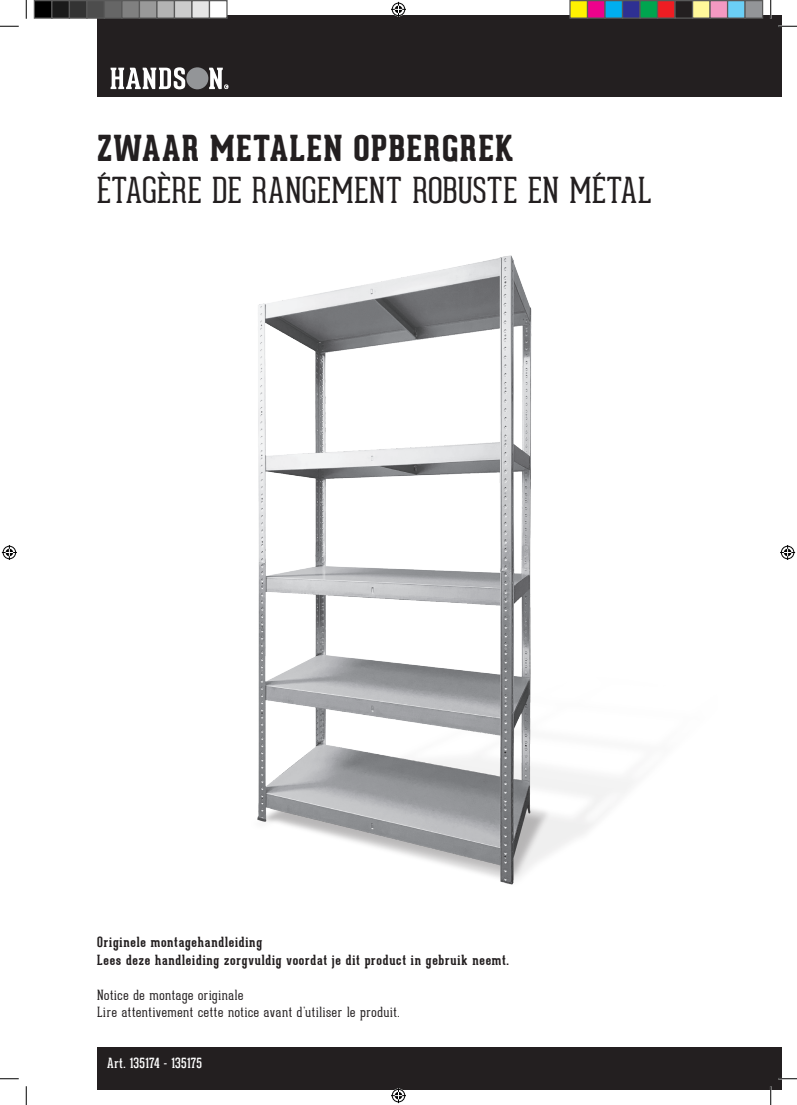
<style>
.page{position:relative;width:797px;height:1105px;background:#fff}
.page>*{position:absolute;margin:0;border:0;box-sizing:border-box;transform-origin:0 0}
.t1{font:100 35px "Geared Slab";letter-spacing:.02em;color:#231f20}
.t2{font:800 35px "Geared Slab";letter-spacing:.03em;color:#231f20}
.t3{font:700 13.75px/17.5px "Geared Slab";letter-spacing:.055em;color:#231f20}
.t4{font:100 13.75px/17.5px "Geared Slab";letter-spacing:.045em;color:#231f20}
.t5{font:13.75px "Geared Slab";letter-spacing:.025em;color:#fff}
</style>
<div class="page">
<div style="left:97px;top:16px;width:684px;height:81px;background:#231f20"></div>
<div style="left:186px;top:67px;width:22px;height:22px;background:#939598;border-radius:50%"></div>
<svg style="left:209px;top:68px;width:19px;height:21px"></svg>
<svg style="left:111px;top:67px;width:74px;height:22px"></svg>
<div style="left:97px;top:1047px;width:684px;height:42px;background:#231f20"></div>
<img style="left:257px;top:255px;width:376px;height:630px">
<svg style="left:0;top:25px;width:19px;height:2px"></svg>
<svg style="left:778px;top:25px;width:19px;height:2px"></svg>
<svg style="left:0;top:1078px;width:19px;height:1px"></svg>
<svg style="left:778px;top:1078px;width:19px;height:1px"></svg>
<svg style="left:25px;top:0;width:2px;height:19px"></svg>
<svg style="left:25px;top:1086px;width:2px;height:19px"></svg>
<svg style="left:770px;top:0;width:1px;height:19px"></svg>
<svg style="left:770px;top:1086px;width:1px;height:19px"></svg>
<svg style="left:391px;top:2px;width:15px;height:15px"></svg>
<svg style="left:391px;top:1088px;width:15px;height:15px"></svg>
<svg style="left:2px;top:545px;width:15px;height:15px"></svg>
<svg style="left:780px;top:545px;width:15px;height:15px"></svg>
<div style="left:34px;top:1px;width:18px;height:17px;background:#000"></div>
<div style="left:34px;top:0;width:18px;height:19px;border:1px solid #595959"></div>
<div style="left:52px;top:1px;width:17px;height:17px;background:#1a1a1a"></div>
<div style="left:51px;top:0;width:19px;height:19px;border:1px solid #595959"></div>
<div style="left:69px;top:1px;width:18px;height:17px;background:#333"></div>
<div style="left:69px;top:0;width:19px;height:19px;border:1px solid #595959"></div>
<div style="left:87px;top:1px;width:17px;height:17px;background:#4d4d4d"></div>
<div style="left:86px;top:0;width:19px;height:19px;border:1px solid #595959"></div>
<div style="left:104px;top:1px;width:18px;height:17px;background:#666"></div>
<div style="left:104px;top:0;width:18px;height:19px;border:1px solid #595959"></div>
<div style="left:122px;top:1px;width:17px;height:17px;background:#808080"></div>
<div style="left:121px;top:0;width:19px;height:19px;border:1px solid #595959"></div>
<div style="left:139px;top:1px;width:18px;height:17px;background:#999"></div>
<div style="left:139px;top:0;width:19px;height:19px;border:1px solid #595959"></div>
<div style="left:157px;top:1px;width:17px;height:17px;background:#b3b3b3"></div>
<div style="left:156px;top:0;width:19px;height:19px;border:1px solid #595959"></div>
<div style="left:174px;top:1px;width:18px;height:17px;background:#ccc"></div>
<div style="left:174px;top:0;width:18px;height:19px;border:1px solid #595959"></div>
<div style="left:192px;top:1px;width:17px;height:17px;background:#e6e6e6"></div>
<div style="left:191px;top:0;width:19px;height:19px;border:1px solid #595959"></div>
<div style="left:209px;top:1px;width:18px;height:17px;background:#fff"></div>
<div style="left:209px;top:0;width:19px;height:19px;border:1px solid #595959"></div>
<div style="left:570px;top:1px;width:17px;height:17px;background:#fff101"></div>
<div style="left:569px;top:0;width:19px;height:19px;border:1px solid #595959"></div>
<div style="left:587px;top:1px;width:18px;height:17px;background:#ed028c"></div>
<div style="left:587px;top:0;width:18px;height:19px;border:1px solid #595959"></div>
<div style="left:605px;top:1px;width:17px;height:17px;background:#00aeef"></div>
<div style="left:604px;top:0;width:19px;height:19px;border:1px solid #595959"></div>
<div style="left:622px;top:1px;width:18px;height:17px;background:#2e3092"></div>
<div style="left:622px;top:0;width:18px;height:19px;border:1px solid #595959"></div>
<div style="left:640px;top:1px;width:17px;height:17px;background:#00a54f"></div>
<div style="left:639px;top:0;width:19px;height:19px;border:1px solid #595959"></div>
<div style="left:657px;top:1px;width:18px;height:17px;background:#ee1d23"></div>
<div style="left:657px;top:0;width:18px;height:19px;border:1px solid #595959"></div>
<div style="left:675px;top:1px;width:17px;height:17px;background:#231f20"></div>
<div style="left:674px;top:0;width:19px;height:19px;border:1px solid #595959"></div>
<div style="left:692px;top:1px;width:18px;height:17px;background:#fff79a"></div>
<div style="left:692px;top:0;width:18px;height:19px;border:1px solid #595959"></div>
<div style="left:710px;top:1px;width:17px;height:17px;background:#f499c2"></div>
<div style="left:709px;top:0;width:19px;height:19px;border:1px solid #595959"></div>
<div style="left:727px;top:1px;width:18px;height:17px;background:#6bcff6"></div>
<div style="left:727px;top:0;width:18px;height:19px;border:1px solid #595959"></div>
<div style="left:745px;top:1px;width:17px;height:17px;background:#939598"></div>
<div style="left:744px;top:0;width:19px;height:19px;border:1px solid #595959"></div>
<h1 class="t2" style="left:97px;top:128px;width:418px">ZWAAR METALEN OPBERGREK</h1>
<h1 class="t1" style="left:97px;top:170px;width:556px">ÉTAGÈRE DE RANGEMENT ROBUSTE EN MÉTAL</h1>
<p class="t3" style="left:97px;top:933px;width:413px">Originele montagehandleiding<br>Lees deze handleiding zorgvuldig voordat je dit product in gebruik neemt.</p>
<p class="t4" style="left:97px;top:986px;width:304px">Notice de montage originale<br>Lire attentivement cette notice avant d’utiliser le produit.</p>
<p class="t5" style="left:107px;top:1054px;width:96px">Art. 135174 - 135175</p>
</div>
